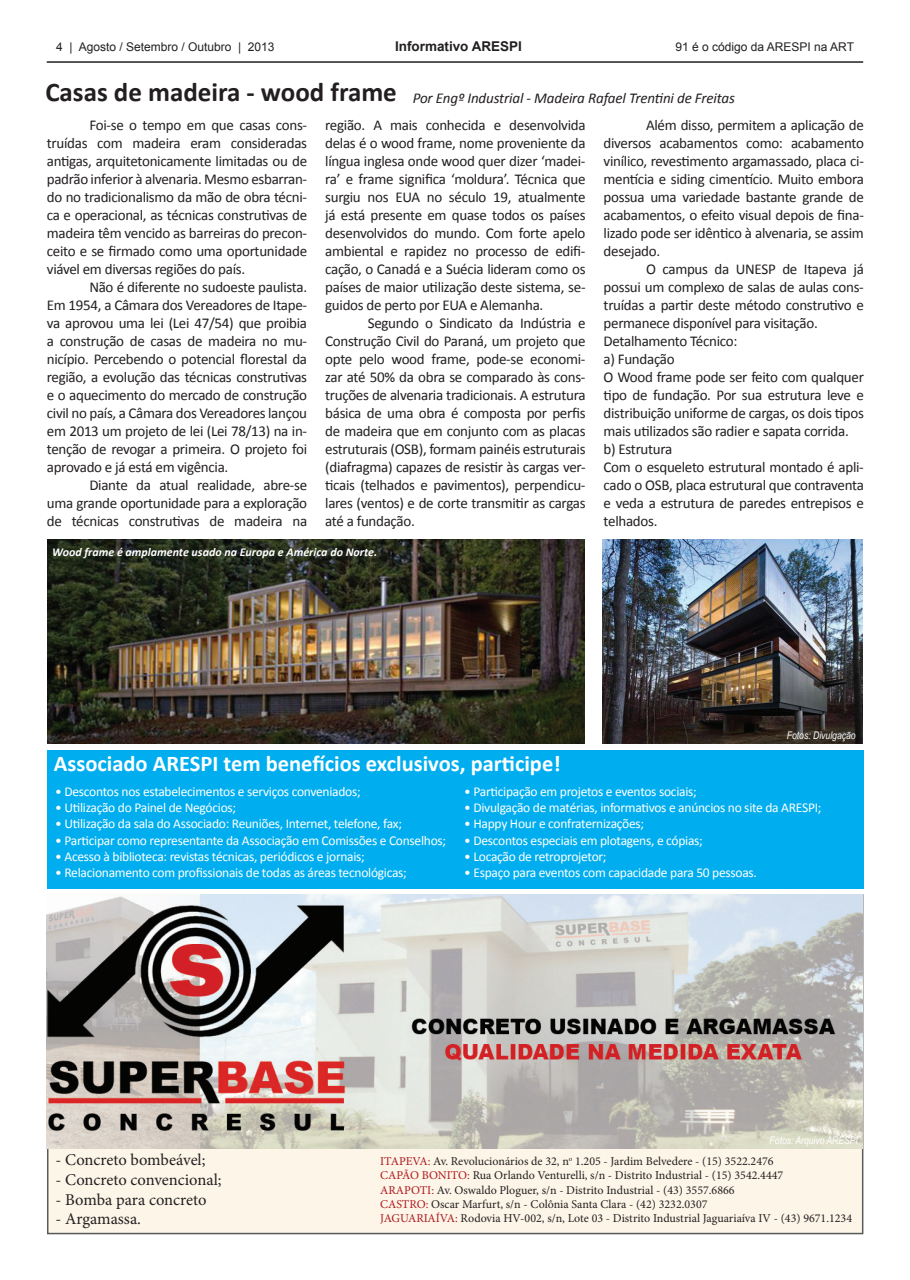
<style>
.page{position:relative;width:910px;height:1280px;background:#fff}
.page>*{position:absolute;margin:0;border:0;box-sizing:border-box;transform-origin:0 0}
.t1{font:700 22.5px "Calibri";color:#fff}
.t2{font:16.5px "Minion Pro";letter-spacing:-.005em;color:#231f20}
.t3{font:15px/18px "Calibri";letter-spacing:-.02em;color:#231f20;text-align:justify}
.t4{font:italic 15px "Calibri";letter-spacing:-.01em;color:#231f20}
.t5{font:13.5px "Calibri";letter-spacing:-.02em;color:#fff}
.t6{font:700 13.5px "Arial";color:#231f20}
.t7{font:12px/14.4px "Minion Pro";color:#231f20}
.t8{font:12px "Arial";color:#231f20}
.t9{font:italic 700 12px "Calibri";color:#fff}
.t10{font:italic 10.5px "Arial Narrow";color:#fff}
.s1{font-weight:700;font-style:normal;font-size:27px}
.s2{color:#ae1a1e}
</style>
<div class="page">
<hr style="left:47px;top:61px;width:816px;height:2px;background:#231f20">
<img style="left:47px;top:540px;width:538px;height:204px">
<img style="left:602px;top:540px;width:260px;height:204px">
<div style="left:47px;top:894px;width:816px;height:340px;background:#fcf5e8;border:2px solid #5a5a5d"></div>
<img style="left:46px;top:894px;width:817px;height:254px">
<div style="left:47px;top:750px;width:817px;height:138px;background:#00aeef"></div>
<p class="t8" style="left:56px;top:39px;width:220px">4 | Agosto / Setembro / Outubro | 2013</p>
<p class="t6" style="left:395px;top:38px;width:129px">Informativo ARESPI</p>
<p class="t8" style="left:675px;top:39px;width:180px">91 é o código da ARESPI na ART</p>
<p class="t4" style="left:45px;top:88px;width:691px"><span class="s1">Casas de madeira - wood frame</span> Por Engº Industrial - Madeira Rafael Trentini de Freitas</p>
<p class="t3" style="left:47px;top:116px;width:262px;text-indent:43px">Foi-se o tempo em que casas cons&shy;truídas com madeira eram consideradas antigas, arquitetonicamente limitadas ou de padrão inferior à alvenaria. Mesmo esbarran&shy;do no tradicionalismo da mão de obra técni&shy;ca e operacional, as técnicas construtivas de madeira têm vencido as barreiras do precon&shy;ceito e se firmado como uma oportunidade viável em diversas regiões do país.</p>
<p class="t3" style="left:47px;top:278px;width:262px;text-indent:43px">Não é diferente no sudoeste paulista.<br>Em 1954, a Câmara dos Vereadores de Itape&shy;va aprovou uma lei (Lei 47/54) que proibia a construção de casas de madeira no mu&shy;nicípio. Percebendo o potencial florestal da região, a evolução das técnicas construtivas e o aquecimento do mercado de construção civil no país, a Câmara dos Vereadores lançou em 2013 um projeto de lei (Lei 78/13) na in&shy;tenção de revogar a primeira. O projeto foi aprovado e já está em vigência.</p>
<p class="t3" style="left:47px;top:476px;width:262px;text-indent:43px">Diante da atual realidade, abre-se uma grande oportunidade para a exploração de técnicas construtivas de madeira na</p>
<p class="t3" style="left:325px;top:116px;width:262px">região. A mais conhecida e desenvolvida delas é o wood frame, nome proveniente da língua inglesa onde wood quer dizer ‘madei&shy;ra’ e frame significa ‘moldura’. Técnica que surgiu nos EUA no século 19, atualmente já está presente em quase todos os países desenvolvidos do mundo. Com forte apelo ambiental e rapidez no processo de edifi&shy;cação, o Canadá e a Suécia lideram como os países de maior utilização deste sistema, se&shy;guidos de perto por EUA e Alemanha.</p>
<p class="t3" style="left:325px;top:314px;width:262px;text-indent:43px">Segundo o Sindicato da Indústria e Construção Civil do Paraná, um projeto que opte pelo wood frame, pode-se economi&shy;zar até 50% da obra se comparado às cons&shy;truções de alvenaria tradicionais. A estrutura básica de uma obra é composta por perfis de madeira que em conjunto com as placas estruturais (OSB), formam painéis estruturais (diafragma) capazes de resistir às cargas ver&shy;ticais (telhados e pavimentos), perpendicu&shy;lares (ventos) e de corte transmitir as cargas até a fundação.</p>
<p class="t9" style="left:52px;top:544px;width:326px">Wood frame é amplamente usado na Europa e América do Norte.</p>
<p class="t3" style="left:604px;top:116px;width:262px;text-indent:43px">Além disso, permitem a aplicação de diversos acabamentos como: acabamento vinílico, revestimento argamassado, placa ci&shy;mentícia e siding cimentício. Muito embora possua uma variedade bastante grande de acabamentos, o efeito visual depois de fina&shy;lizado pode ser idêntico à alvenaria, se assim desejado.</p>
<p class="t3" style="left:604px;top:260px;width:262px;text-align:left;text-indent:43px">O campus da UNESP de Itapeva já possui um complexo de salas de aulas cons&shy;truídas a partir deste método construtivo e permanece disponível para visitação.<br>Detalhamento Técnico:<br>a) Fundação<br>O Wood frame pode ser feito com qualquer tipo de fundação. Por sua estrutura leve e distribuição uniforme de cargas, os dois tipos mais utilizados são radier e sapata corrida. b) Estrutura<br>Com o esqueleto estrutural montado é apli&shy;cado o OSB, placa estrutural que contraventa e veda a estrutura de paredes entrepisos e telhados.</p>
<p class="t10" style="left:787px;top:728px;width:70px">Fotos: Divulgação</p>
<h1 class="t1" style="left:54px;top:749px;width:508px">Associado ARESPI tem benefícios exclusivos, participe!</h1>
<p class="t5" style="left:55px;top:783px;width:307px">• Descontos nos estabelecimentos e serviços conveniados;</p>
<p class="t5" style="left:55px;top:799px;width:182px">• Utilização do Painel de Negócios;</p>
<p class="t5" style="left:55px;top:815px;width:348px">• Utilização da sala do Associado: Reuniões, Internet, telefone, fax;</p>
<p class="t5" style="left:55px;top:831px;width:392px">• Participar como representante da Associação em Comissões e Conselhos;</p>
<p class="t5" style="left:55px;top:848px;width:311px">• Acesso à biblioteca: revistas técnicas, periódicos e jornais;</p>
<p class="t5" style="left:55px;top:864px;width:353px">• Relacionamento com profissionais de todas as áreas tecnológicas;</p>
<p class="t5" style="left:464px;top:783px;width:234px">• Participação em projetos e eventos sociais;</p>
<p class="t5" style="left:464px;top:799px;width:359px">• Divulgação de matérias, informativos e anúncios no site da ARESPI;</p>
<p class="t5" style="left:464px;top:815px;width:181px">• Happy Hour e confraternizações;</p>
<p class="t5" style="left:464px;top:831px;width:240px">• Descontos especiais em plotagens, e cópias;</p>
<p class="t5" style="left:464px;top:848px;width:144px">• Locação de retroprojetor;</p>
<p class="t5" style="left:464px;top:864px;width:294px">• Espaço para eventos com capacidade para 50 pessoas.</p>
<p class="t2" style="left:55px;top:1149px;width:152px">- Concreto bombeável;</p>
<p class="t2" style="left:55px;top:1168px;width:168px">- Concreto convencional;</p>
<p class="t2" style="left:55px;top:1188px;width:153px">- Bomba para concreto</p>
<p class="t2" style="left:55px;top:1208px;width:87px">- Argamassa.</p>
<p class="t10" style="left:770px;top:1133px;width:90px">Fotos: Arquivo ARESPI</p>
<p class="t7" style="left:380px;top:1154px;width:473px"><span class="s2">ITAPEVA:</span> Av. Revolucionários de 32, n<sup>o</sup> 1.205 - Jardim Belvedere - (15) 3522.2476<br><span class="s2">CAPÃO BONITO:</span> Rua Orlando Venturelli, s/n - Distrito Industrial - (15) 3542.4447<br><span class="s2">ARAPOTI:</span> Av. Oswaldo Ploguer, s/n - Distrito Industrial - (43) 3557.6866<br><span class="s2">CASTRO:</span> Oscar Marfurt, s/n - Colônia Santa Clara - (42) 3232.0307<br><span class="s2">JAGUARIAÍVA:</span> Rodovia HV-002, s/n, Lote 03 - Distrito Industrial Jaguariaíva IV - (43) 9671.1234</p>
</div>
